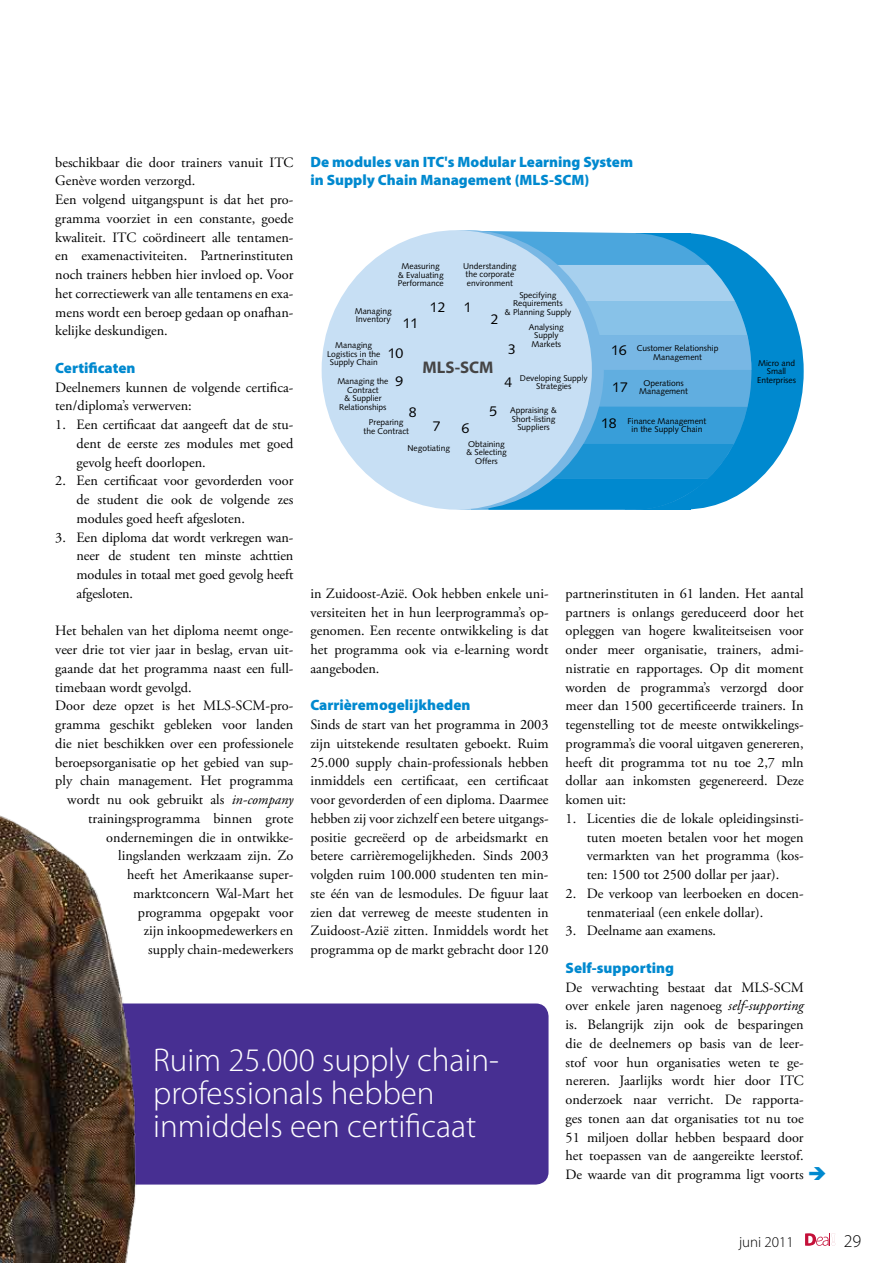
<style>
.page{position:relative;width:893px;height:1263px;background:#fff}
.page>*{position:absolute;margin:0;border:0;box-sizing:border-box;transform-origin:0 0}
.t1{font:300 33px/33px "Myriad Pro";color:#fff}
.t2{font:300 18px "Myriad Pro";color:#000}
.t3{font:700 16.95px "Myriad Pro";color:#454444}
.t4{font:900 15px "Myriad Pro";color:#0089cf}
.t5{font:300 15px "Myriad Pro";color:#000}
.t6{font:14.25px/18.8px "Adobe Garamond Pro";color:#000;text-align:justify}
.t7{font:14.1px "Syntax LT Std";color:#000}
.t8{font:8.4px/8.4px "Syntax LT Std";color:#000;text-align:center}
.s1{font-style:italic}
</style>
<div class="page">
<svg style="left:805px;top:1233px;width:30px;height:13px"></svg>
<div style="left:106px;top:1003px;width:443px;height:181px;background:#472f92;border-radius:13px"></div>
<img style="left:0;top:815px;width:145px;height:448px">
<div style="left:568px;top:233px;width:236px;height:276px;background:#0089cf;border-radius:50%"></div>
<div style="left:515px;top:233px;width:236px;height:277px;background:#4ba6dd;border-radius:50%"></div>
<div style="left:480px;top:231px;width:147px;height:279px;background:#4ba6dd"></div>
<svg style="left:484px;top:265px;width:268px;height:245px;background:#4fa9dd"></svg>
<div style="left:333px;top:230px;width:271px;height:280px;background:#78b7e4;border-radius:50%"></div>
<div style="left:322px;top:230px;width:270px;height:280px;background:#c7dff4;border-radius:50%"></div>
<p class="t4" style="left:310px;top:153px;width:324px">De modules van ITC's Modular Learning System</p>
<p class="t6" style="left:55px;top:153px;width:240px;text-align:left">beschikbaar die door trainers vanuit ITC Genève worden verzorgd.<br>Een volgend uitgangspunt is dat het pro&shy;gramma voorziet in een constante, goede kwaliteit. ITC coördineert alle tentamen&shy;en examenactiviteiten. Partnerinstituten noch trainers hebben hier invloed op. Voor het correctiewerk van alle tentamens en exa&shy;mens wordt een beroep gedaan op onafhan&shy;kelijke deskundigen.</p>
<p class="t4" style="left:55px;top:359px;width:82px">Certificaten</p>
<p class="t6" style="left:55px;top:378px;width:240px">Deelnemers kunnen de volgende certifica&shy;ten/diploma’s verwerven:</p>
<p class="t6" style="left:77px;top:416px;width:218px;text-indent:-21px">1. Een certificaat dat aangeeft dat de stu&shy;dent de eerste zes modules met goed gevolg heeft doorlopen.</p>
<p class="t6" style="left:77px;top:472px;width:218px;text-indent:-21px">2. Een certificaat voor gevorderden voor de student die ook de volgende zes modules goed heeft afgesloten.</p>
<p class="t6" style="left:77px;top:528px;width:218px;text-indent:-21px">3. Een diploma dat wordt verkregen wan&shy;neer de student ten minste achttien modules in totaal met goed gevolg heeft afgesloten.</p>
<p class="t6" style="left:55px;top:622px;width:240px">Het behalen van het diploma neemt onge-</p>
<p class="t6" style="left:55px;top:641px;width:240px">veer drie tot vier jaar in beslag, ervan uit-</p>
<p class="t6" style="left:55px;top:659px;width:240px">gaande dat het programma naast een full-</p>
<p class="t6" style="left:55px;top:678px;width:138px">timebaan wordt gevolgd.</p>
<p class="t6" style="left:55px;top:697px;width:240px">Door deze opzet is het MLS-SCM-pro-</p>
<p class="t6" style="left:55px;top:716px;width:240px">gramma geschikt gebleken voor landen</p>
<p class="t6" style="left:55px;top:734px;width:240px">die niet beschikken over een professionele</p>
<p class="t6" style="left:55px;top:753px;width:240px">beroepsorganisatie op het gebied van sup-</p>
<p class="t6" style="left:55px;top:772px;width:240px">ply chain management. Het programma</p>
<p class="t6" style="left:67px;top:791px;width:228px">wordt nu ook gebruikt als <span class="s1">in-company</span></p>
<p class="t6" style="left:88px;top:809px;width:207px">trainingsprogramma binnen grote</p>
<p class="t6" style="left:106px;top:828px;width:189px">ondernemingen die in ontwikke-</p>
<p class="t6" style="left:118px;top:847px;width:177px">lingslanden werkzaam zijn. Zo</p>
<p class="t6" style="left:127px;top:866px;width:168px">heeft het Amerikaanse super-</p>
<p class="t6" style="left:133px;top:884px;width:162px">marktconcern Wal-Mart het</p>
<p class="t6" style="left:138px;top:903px;width:157px">programma opgepakt voor</p>
<p class="t6" style="left:144px;top:922px;width:151px">zijn inkoopmedewerkers en</p>
<p class="t6" style="left:148px;top:941px;width:147px">supply chain-medewerkers</p>
<p class="t4" style="left:310px;top:172px;width:280px">in Supply Chain Management (MLS-SCM)</p>
<p class="t8" style="left:463px;top:262px;width:55px;text-align:left">Understanding the corporate environment</p>
<p class="t8" style="left:505px;top:291px;width:68px">Specifying<br>Requirements<br>&amp; Planning Supply</p>
<p class="t8" style="left:529px;top:323px;width:37px">Analysing<br>Supply<br>Markets</p>
<p class="t8" style="left:520px;top:373px;width:69px">Developing Supply<br>Strategies</p>
<p class="t8" style="left:398px;top:262px;width:47px">Measuring &amp; Evaluating<br>Performance</p>
<p class="t7" style="left:464px;top:299px;width:9px">1</p>
<p class="t7" style="left:430px;top:299px;width:17px">12</p>
<p class="t8" style="left:355px;top:306px;width:39px;text-align:left">Managing<br>Inventory</p>
<p class="t7" style="left:491px;top:311px;width:9px">2</p>
<p class="t7" style="left:403px;top:315px;width:17px">11</p>
<p class="t8" style="left:327px;top:341px;width:55px">Managing<br>Logistics in the<br>Supply Chain</p>
<p class="t7" style="left:508px;top:341px;width:9px">3</p>
<p class="t7" style="left:504px;top:374px;width:9px">4</p>
<p class="t8" style="left:637px;top:344px;width:83px">Customer Relationship<br>Management</p>
<p class="t8" style="left:639px;top:379px;width:50px">Operations<br>Management</p>
<p class="t8" style="left:628px;top:416px;width:80px">Finance Management in the Supply Chain</p>
<p class="t7" style="left:611px;top:342px;width:17px">16</p>
<p class="t7" style="left:612px;top:379px;width:17px">17</p>
<p class="t7" style="left:601px;top:415px;width:17px">18</p>
<p class="t7" style="left:388px;top:344px;width:17px">10</p>
<p class="t3" style="left:422px;top:356px;width:73px">MLS-SCM</p>
<p class="t8" style="left:757px;top:359px;width:40px">Micro and<br>Small<br>Enterprises</p>
<p class="t7" style="left:396px;top:373px;width:9px">9</p>
<p class="t8" style="left:337px;top:377px;width:53px">Managing the<br>Contract<br>&amp; Supplier<br>Relationships</p>
<p class="t7" style="left:489px;top:402px;width:9px">5</p>
<p class="t7" style="left:409px;top:404px;width:9px">8</p>
<p class="t8" style="left:510px;top:406px;width:48px">Appraising &amp;<br>Short-listing<br>Suppliers</p>
<p class="t8" style="left:363px;top:418px;width:47px">Preparing the Contract</p>
<p class="t7" style="left:433px;top:418px;width:9px">7</p>
<p class="t7" style="left:461px;top:420px;width:9px">6</p>
<p class="t8" style="left:466px;top:440px;width:42px">Obtaining &amp; Selecting<br>Offers</p>
<p class="t8" style="left:408px;top:444px;width:44px">Negotiating</p>
<p class="t6" style="left:566px;top:584px;width:240px">partnerinstituten in 61 landen. Het aantal partners is onlangs gereduceerd door het opleggen van hogere kwaliteitseisen voor onder meer organisatie, trainers, admi&shy;nistratie en rapportages. Op dit moment worden de programma’s verzorgd door meer dan 1500 gecertificeerde trainers. In tegenstelling tot de meeste ontwikkelings&shy;programma’s die vooral uitgaven genereren, heeft dit programma tot nu toe 2,7 mln dollar aan inkomsten gegenereerd. Deze komen uit:</p>
<p class="t6" style="left:587px;top:809px;width:218px;text-indent:-21px">1. Licenties die de lokale opleidingsinsti&shy;tuten moeten betalen voor het mogen vermarkten van het programma (kos&shy;ten: 1500 tot 2500 dollar per jaar).</p>
<p class="t6" style="left:587px;top:884px;width:218px;text-indent:-21px">2. De verkoop van leerboeken en docen&shy;tenmateriaal (een enkele dollar).</p>
<p class="t6" style="left:566px;top:922px;width:152px">3. Deelname aan examens.</p>
<p class="t4" style="left:566px;top:959px;width:110px">Self-supporting</p>
<p class="t6" style="left:566px;top:978px;width:240px">De verwachting bestaat dat MLS-SCM over enkele jaren nagenoeg <span class="s1">self-supporting </span>is. Belangrijk zijn ook de besparingen die de deelnemers op basis van de leer&shy;stof voor hun organisaties weten te ge&shy;nereren. Jaarlijks wordt hier door ITC onderzoek naar verricht. De rapporta&shy;ges tonen aan dat organisaties tot nu toe 51 miljoen dollar hebben bespaard door het toepassen van de aangereikte leerstof.<br>De waarde van dit programma ligt voorts</p>
<p class="t6" style="left:310px;top:584px;width:240px">in Zuidoost-Azië. Ook hebben enkele uni&shy;versiteiten het in hun leerprogramma’s op&shy;genomen. Een recente ontwikkeling is dat het programma ook via e-learning wordt aangeboden.</p>
<p class="t4" style="left:310px;top:697px;width:161px">Carrièremogelijkheden</p>
<p class="t6" style="left:310px;top:716px;width:240px">Sinds de start van het programma in 2003 zijn uitstekende resultaten geboekt. Ruim 25.000 supply chain-professionals hebben inmiddels een certificaat, een certificaat voor gevorderden of een diploma. Daarmee hebben zij voor zichzelf een betere uitgangs&shy;positie gecreëerd op de arbeidsmarkt en betere carrièremogelijkheden. Sinds 2003 volgden ruim 100.000 studenten ten min&shy;ste één van de lesmodules. De figuur laat zien dat verreweg de meeste studenten in Zuidoost-Azië zitten. Inmiddels wordt het programma op de markt gebracht door 120</p>
<h1 class="t1" style="left:153px;top:1044px;width:347px">Ruim 25.000 supply chain&shy;professionals hebben inmiddels een certificaat</h1>
<p class="t5" style="left:739px;top:1233px;width:56px">juni 2011</p>
<p class="t2" style="left:844px;top:1231px;width:19px">29</p>
</div>
